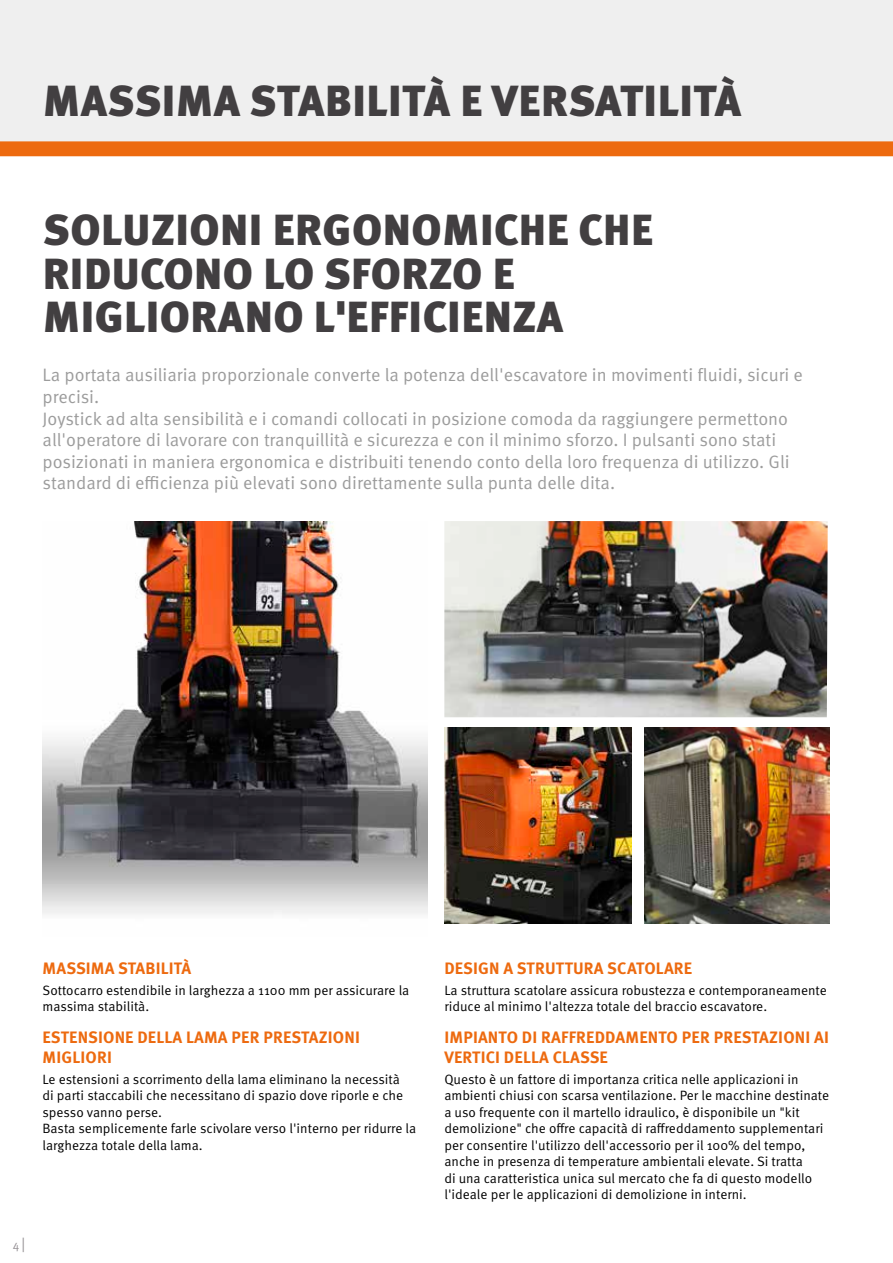
<style>
.page{position:relative;width:893px;height:1263px;background:#fff}
.page>*{position:absolute;margin:0;border:0;box-sizing:border-box;transform-origin:0 0}
.t1{font:900 43.5px/43.5px "Meta Pro";letter-spacing:.01em;color:#423f41}
.t2{font:18px/21.6px "Meta Pro Norm";color:#9c9c9c}
.t3{font:700 16.5px/19.5px "Meta Pro";letter-spacing:.01em;color:#ed6a0f}
.t4{font:13.5px/16.5px "Meta Pro Norm";color:#000}
.t5{font:12px "Meta Pro Norm";color:#979296}
.s1{font-size:15px}
</style>
<div class="page">
<div style="left:0;top:0;width:893px;height:141px;background:#efefef"></div>
<div style="left:0;top:141px;width:893px;height:15px;background:#ed6a0f"></div>
<img style="left:645px;top:727px;width:184px;height:196px">
<img style="left:444px;top:521px;width:384px;height:196px">
<img style="left:444px;top:727px;width:188px;height:196px">
<img style="left:43px;top:521px;width:384px;height:393px">
<h1 class="t1" style="left:43px;top:77px;width:700px">MASSIMA STABILITÀ E VERSATILITÀ</h1>
<h1 class="t1" style="left:43px;top:206px;width:612px">SOLUZIONI ERGONOMICHE CHE<br>RIDUCONO LO SFORZO E<br>MIGLIORANO L'EFFICIENZA</h1>
<p class="t2" style="left:43px;top:363px;width:762px">La portata ausiliaria proporzionale converte la potenza dell'escavatore in movimenti fluidi, sicuri e precisi.<br>Joystick ad alta sensibilità e i comandi collocati in posizione comoda da raggiungere permettono all'operatore di lavorare con tranquillità e sicurezza e con il minimo sforzo. I pulsanti sono stati posizionati in maniera ergonomica e distribuiti tenendo conto della loro frequenza di utilizzo. Gli standard di efficienza più elevati sono direttamente sulla punta delle dita.</p>
<p class="t3" style="left:43px;top:957px;width:150px">MASSIMA STABILITÀ</p>
<p class="t4" style="left:43px;top:981px;width:368px">Sottocarro estendibile in larghezza a 1100 mm per assicurare la massima stabilità.</p>
<p class="t3" style="left:43px;top:1027px;width:319px">ESTENSIONE DELLA LAMA PER PRESTAZIONI<br>MIGLIORI</p>
<p class="t4" style="left:43px;top:1070px;width:375px">Le estensioni a scorrimento della lama eliminano la necessità<br>di parti staccabili che necessitano di spazio dove riporle e che spesso vanno perse.<br>Basta semplicemente farle scivolare verso l'interno per ridurre la larghezza totale della lama.</p>
<p class="t5" style="left:13px;top:1235px;width:14px">4 <span class="s1">|</span></p>
<p class="t3" style="left:444px;top:957px;width:249px">DESIGN A STRUTTURA SCATOLARE</p>
<p class="t4" style="left:444px;top:981px;width:384px">La struttura scatolare assicura robustezza e contemporaneamente riduce al minimo l'altezza totale del braccio escavatore.</p>
<p class="t3" style="left:444px;top:1027px;width:386px">IMPIANTO DI RAFFREDDAMENTO PER PRESTAZIONI AI<br>VERTICI DELLA CLASSE</p>
<p class="t4" style="left:444px;top:1070px;width:386px">Questo è un fattore di importanza critica nelle applicazioni in ambienti chiusi con scarsa ventilazione. Per le macchine destinate a uso frequente con il martello idraulico, è disponibile un "kit demolizione" che offre capacità di raffreddamento supplementari per consentire l'utilizzo dell'accessorio per il 100% del tempo, anche in presenza di temperature ambientali elevate. Si tratta<br>di una caratteristica unica sul mercato che fa di questo modello l'ideale per le applicazioni di demolizione in interni.</p>
</div>
